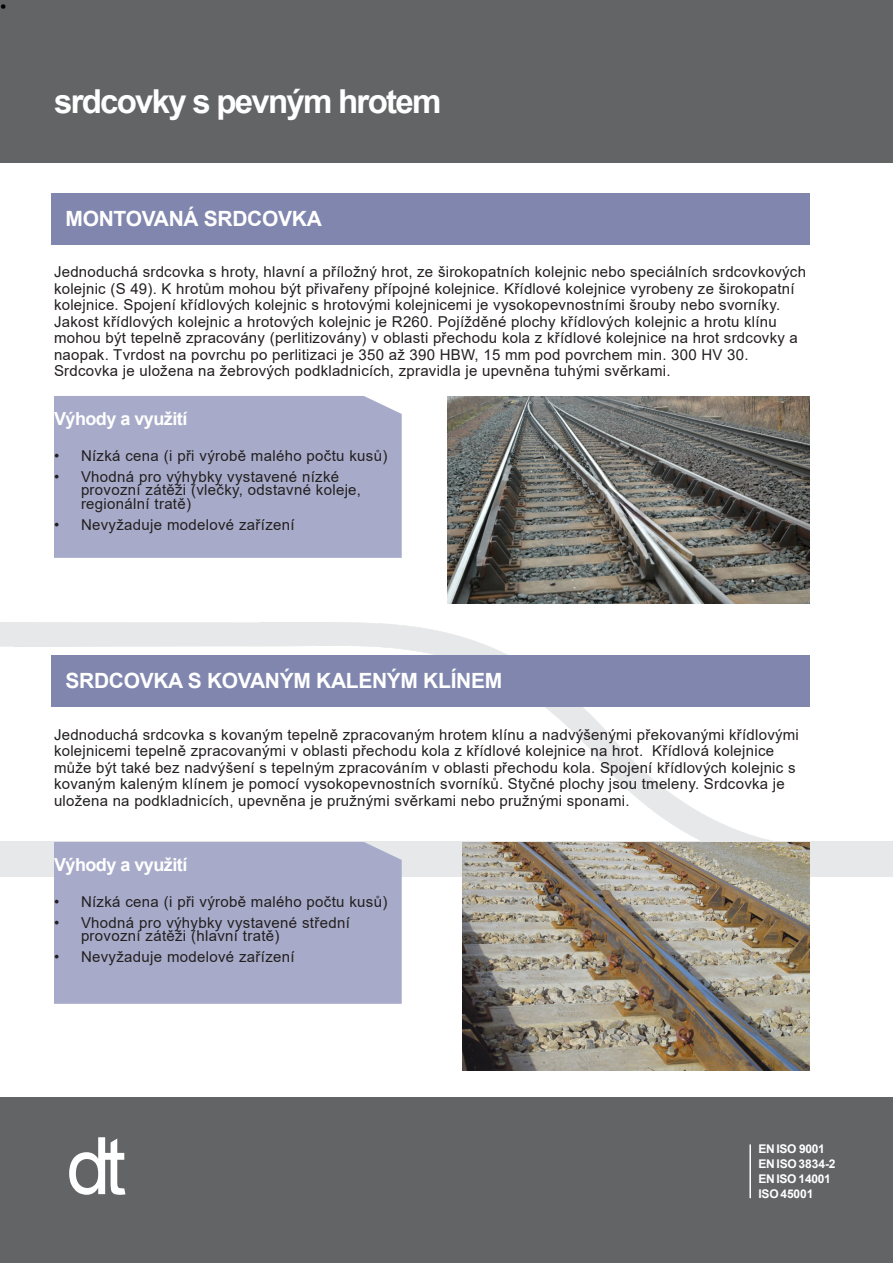
<style>
.page{position:relative;width:893px;height:1263px;background:#fff}
.page>*{position:absolute;margin:0;border:0;box-sizing:border-box;transform-origin:0 0}
.t1{font:700 33px "Arial";letter-spacing:-.055em;color:#fff}
.t2{font:700 21px "Arial";letter-spacing:-.015em;color:#fff}
.t3{font:700 18px "Arial";letter-spacing:-.03em;color:#fff}
.t4{font:18px "Arial";color:#000}
.t5{font:15px/16.5px "Arial";letter-spacing:.015em;color:#231f20}
.t6{font:700 12px/15px "Arial";letter-spacing:-.01em;color:#fff}
</style>
<div class="page">
<div style="left:0;top:1097px;width:893px;height:166px;background:#636466"></div>
<div style="left:0;top:0;width:893px;height:163px;background:#636466"></div>
<hr style="left:749px;top:1144px;width:2px;height:54px;background:#fff">
<div style="left:51px;top:193px;width:759px;height:51px;background:#8086ae"></div>
<div style="left:54px;top:396px;width:348px;height:162px;background:#a7abc9"></div>
<img style="left:447px;top:397px;width:363px;height:206px">
<div style="left:51px;top:655px;width:759px;height:52px;background:#8086ae"></div>
<div style="left:54px;top:842px;width:348px;height:162px;background:#a7abc9"></div>
<img style="left:462px;top:842px;width:348px;height:229px">
<svg style="left:69px;top:1137px;width:56px;height:58px"></svg>
<p class="t4" style="left:0;top:0;width:8px">•</p>
<h1 class="t1" style="left:54px;top:89px;width:389px">srdcovky s pevným hrotem</h1>
<h2 class="t2" style="left:66px;top:211px;width:258px">MONTOVANÁ SRDCOVKA</h2>
<p class="t5" style="left:54px;top:265px;width:753px">Jednoduchá srdcovka s hroty, hlavní a příložný hrot, ze širokopatních kolejnic nebo speciálních srdcovkových kolejnic (S 49). K hrotům mohou být přivařeny přípojné kolejnice. Křídlové kolejnice vyrobeny ze širokopatní kolejnice. Spojení křídlových kolejnic s hrotovými kolejnicemi je vysokopevnostními šrouby nebo svorníky.<br>Jakost křídlových kolejnic a hrotových kolejnic je R260. Pojížděné plochy křídlových kolejnic a hrotu klínu mohou být tepelně zpracovány (perlitizovány) v oblasti přechodu kola z křídlové kolejnice na hrot srdcovky a naopak. Tvrdost na povrchu po perlitizaci je 350 až 390 HBW, 15 mm pod povrchem min. 300 HV 30.<br>Srdcovka je uložena na žebrových podkladnicích, zpravidla je upevněna tuhými svěrkami.</p>
<p class="t3" style="left:54px;top:412px;width:135px">Výhody a využití</p>
<p class="t5" style="left:54px;top:449px;width:335px">• Nízká cena (i při výrobě malého počtu kusů)</p>
<p class="t5" style="left:81px;top:471px;width:282px;line-height:13.5px;text-indent:-27px">• Vhodná pro výhybky vystavené nízké provozní zátěži (vlečky, odstavné koleje, regionální tratě)</p>
<p class="t5" style="left:54px;top:518px;width:242px">• Nevyžaduje modelové zařízení</p>
<h2 class="t2" style="left:66px;top:673px;width:438px">SRDCOVKA S KOVANÝM KALENÝM KLÍNEM</h2>
<p class="t5" style="left:54px;top:727px;width:746px">Jednoduchá srdcovka s kovaným tepelně zpracovaným hrotem klínu a nadvýšenými překovanými křídlovými kolejnicemi tepelně zpracovanými v oblasti přechodu kola z křídlové kolejnice na hrot. Křídlová kolejnice může být také bez nadvýšení s tepelným zpracováním v oblasti přechodu kola. Spojení křídlových kolejnic s kovaným kaleným klínem je pomocí vysokopevnostních svorníků. Styčné plochy jsou tmeleny. Srdcovka je uložena na podkladnicích, upevněna je pružnými svěrkami nebo pružnými sponami.</p>
<p class="t3" style="left:54px;top:858px;width:135px">Výhody a využití</p>
<p class="t5" style="left:54px;top:895px;width:335px">• Nízká cena (i při výrobě malého počtu kusů)</p>
<p class="t5" style="left:81px;top:917px;width:270px;line-height:13.5px;text-indent:-27px">• Vhodná pro výhybky vystavené střední provozní zátěži (hlavní tratě)</p>
<p class="t5" style="left:54px;top:950px;width:242px">• Nevyžaduje modelové zařízení</p>
<p class="t6" style="left:758px;top:1142px;width:79px">EN ISO 9001<br>ENISO3834-2<br>EN ISO 14001<br>ISO45001</p>
</div>
